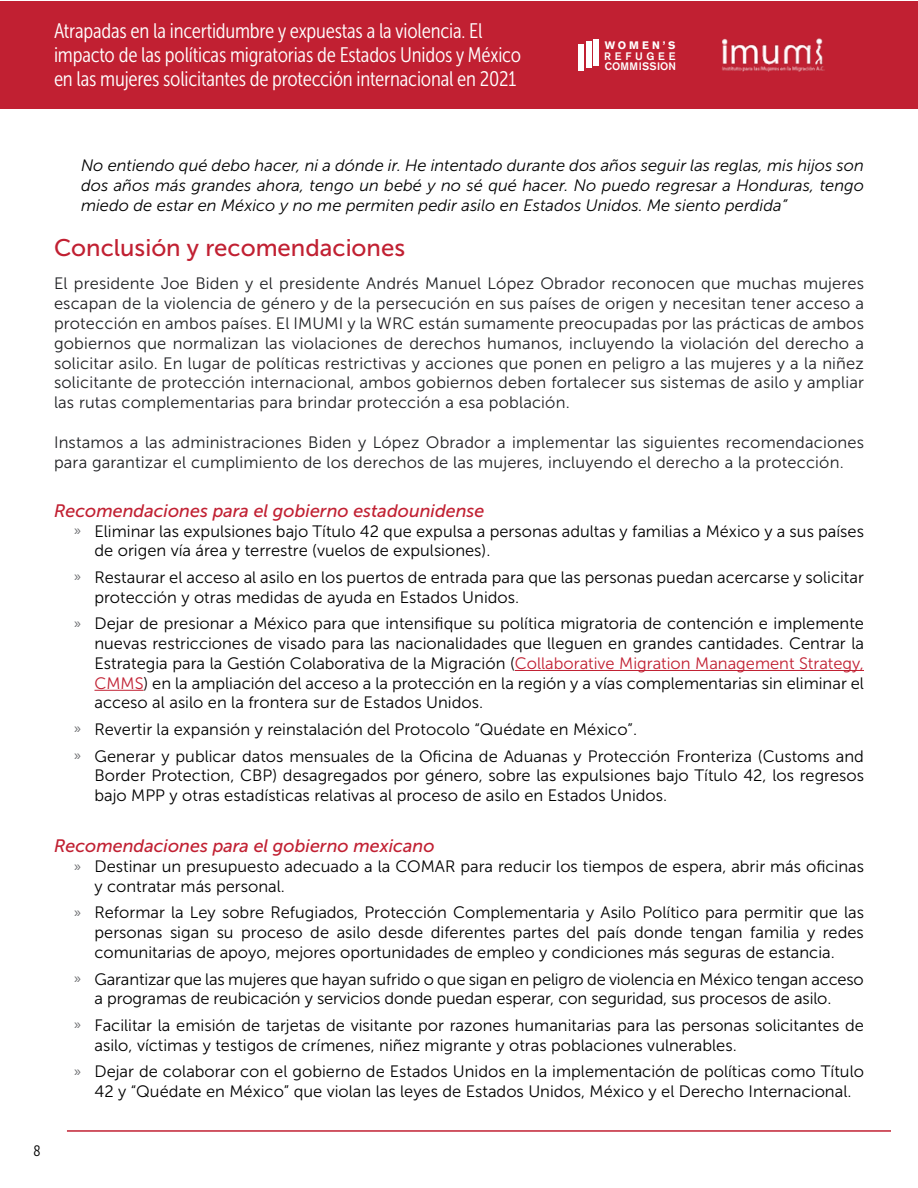
<style>
.page{position:relative;width:918px;height:1188px;background:#fff}
.page>*{position:absolute;margin:0;border:0;box-sizing:border-box;transform-origin:0 0}
.Heading_2{font:24px "Museo Sans 500";color:#c12032}
.t1{font:21px/24px "Museo Sans Cond 300";letter-spacing:-.01em;color:#fff}
.Heading_3{font:italic 18px "Museo Sans 500";color:#c12032}
.t2{font:16.5px/19.8px "Museo Sans 300";color:#000}
.t3{font:16.5px/19.8px "Museo Sans 300";letter-spacing:.01em;color:#202124;text-align:justify}
.t4{font:italic 16.5px/19.8px "Museo Sans 300";color:#000;text-align:justify}
.t5{font:15px "Museo Sans Cond 300";color:#000}
.t6{font:500 10.8px "Akzidenz Grotesk BE";letter-spacing:.02em;color:#fff}
.t7{font:500 10.8px "Akzidenz Grotesk BE";letter-spacing:.36em;color:#fff}
.t8{font:700 10.8px "Akzidenz Grotesk BE";letter-spacing:.28em;color:#fff}
.s1{font-family:"Myriad Pro";font-size:14.85px;color:#6d6e71}
.s2{color:#c12032}
</style>
<div class="page">
<hr style="left:515px;top:670px;width:349px;height:1px;background:#c12032">
<hr style="left:94px;top:690px;width:50px;height:1px;background:#c12032">
<hr style="left:67px;top:1130px;width:824px;height:2px;background:#c12032">
<div style="left:0;top:1px;width:917px;height:107px;background:#c12032"></div>
<div style="left:586px;top:42px;width:5px;height:26px;background:#fff"></div>
<div style="left:578px;top:44px;width:6px;height:26px;background:#fff"></div>
<div style="left:593px;top:39px;width:6px;height:27px;background:#fff"></div>
<img style="left:722px;top:38px;width:103px;height:34px">
<p class="t1" style="left:54px;top:19px;width:469px">Atrapadas en la incertidumbre y expuestas a la violencia. El impacto de las políticas migratorias de Estados Unidos y México en las mujeres solicitantes de protección internacional en 2021</p>
<p class="t8" style="left:605px;top:39px;width:72px">WOMEN’S</p>
<p class="t7" style="left:604px;top:49px;width:73px">REFUGEE</p>
<p class="t6" style="left:605px;top:60px;width:73px">COMMISSION</p>
<p class="t4" style="left:81px;top:156px;width:785px">No entiendo qué debo hacer, ni a dónde ir. He intentado durante dos años seguir las reglas, mis hijos son dos años más grandes ahora, tengo un bebé y no sé qué hacer. No puedo regresar a Honduras, tengo miedo de estar en México y no me permiten pedir asilo en Estados Unidos. Me siento perdida”</p>
<p class="Heading_2" style="left:54px;top:235px;width:353px">Conclusión y recomendaciones</p>
<p class="t3" style="left:54px;top:274px;width:812px">El presidente Joe Biden y el presidente Andrés Manuel López Obrador reconocen que muchas mujeres escapan de la violencia de género y de la persecución en sus países de origen y necesitan tener acceso a protección en ambos países. El IMUMI y la WRC están sumamente preocupadas por las prácticas de ambos gobiernos que normalizan las violaciones de derechos humanos, incluyendo la violación del derecho a solicitar asilo. En lugar de políticas restrictivas y acciones que ponen en peligro a las mujeres y a la niñez solicitante de protección internacional, ambos gobiernos deben fortalecer sus sistemas de asilo y ampliar las rutas complementarias para brindar protección a esa población.</p>
<p class="t3" style="left:54px;top:432px;width:812px">Instamos a las administraciones Biden y López Obrador a implementar las siguientes recomendaciones para garantizar el cumplimiento de los derechos de las mujeres, incluyendo el derecho a la protección.</p>
<p class="Heading_3" style="left:54px;top:501px;width:432px">Recomendaciones para el gobierno estadounidense</p>
<p class="t2" style="left:94px;top:521px;width:771px;text-indent:-20px"><span class="s1">»</span> Eliminar las expulsiones bajo Título 42 que expulsa a personas adultas y familias a México y a sus países de origen vía área y terrestre (vuelos de expulsiones).</p>
<p class="t2" style="left:94px;top:567px;width:771px;text-indent:-20px"><span class="s1">»</span> Restaurar el acceso al asilo en los puertos de entrada para que las personas puedan acercarse y solicitar protección y otras medidas de ayuda en Estados Unidos.</p>
<p class="t2" style="left:94px;top:614px;width:771px;text-align:justify;text-indent:-20px"><span class="s1">»</span> Dejar de presionar a México para que intensifique su política migratoria de contención e implemente nuevas restricciones de visado para las nacionalidades que lleguen en grandes cantidades. Centrar la Estrategia para la Gestión Colaborativa de la Migración (<span class="s2">Collaborative Migration Management Strategy, CMMS</span>) en la ampliación del acceso a la protección en la región y a vías complementarias sin eliminar el acceso al asilo en la frontera sur de Estados Unidos.</p>
<p class="t2" style="left:74px;top:720px;width:564px"><span class="s1">»</span> Revertir la expansión y reinstalación del Protocolo “Quédate en México”.</p>
<p class="t2" style="left:94px;top:746px;width:771px;text-align:justify;text-indent:-20px"><span class="s1">»</span> Generar y publicar datos mensuales de la Oficina de Aduanas y Protección Fronteriza (Customs and Border Protection, CBP) desagregados por género, sobre las expulsiones bajo Título 42, los regresos bajo MPP y otras estadísticas relativas al proceso de asilo en Estados Unidos.</p>
<p class="Heading_3" style="left:54px;top:836px;width:382px">Recomendaciones para el gobierno mexicano</p>
<p class="t2" style="left:94px;top:857px;width:771px;text-indent:-20px"><span class="s1">»</span> Destinar un presupuesto adecuado a la COMAR para reducir los tiempos de espera, abrir más oficinas y contratar más personal.</p>
<p class="t2" style="left:94px;top:903px;width:771px;text-align:justify;text-indent:-20px"><span class="s1">»</span> Reformar la Ley sobre Refugiados, Protección Complementaria y Asilo Político para permitir que las personas sigan su proceso de asilo desde diferentes partes del país donde tengan familia y redes comunitarias de apoyo, mejores oportunidades de empleo y condiciones más seguras de estancia.</p>
<p class="t2" style="left:94px;top:969px;width:771px;text-indent:-20px"><span class="s1">»</span> Garantizar que las mujeres que hayan sufrido o que sigan en peligro de violencia en México tengan acceso a programas de reubicación y servicios donde puedan esperar, con seguridad, sus procesos de asilo.</p>
<p class="t2" style="left:94px;top:1015px;width:771px;text-indent:-20px"><span class="s1">»</span> Facilitar la emisión de tarjetas de visitante por razones humanitarias para las personas solicitantes de asilo, víctimas y testigos de crímenes, niñez migrante y otras poblaciones vulnerables.</p>
<p class="t2" style="left:74px;top:1062px;width:791px;text-align:center"><span class="s1">»</span> Dejar de colaborar con el gobierno de Estados Unidos en la implementación de políticas como Título<br>42 y “Quédate en México” que violan las leyes de Estados Unidos, México y el Derecho Internacional.</p>
<p class="t5" style="left:33px;top:1143px;width:9px">8</p>
</div>
